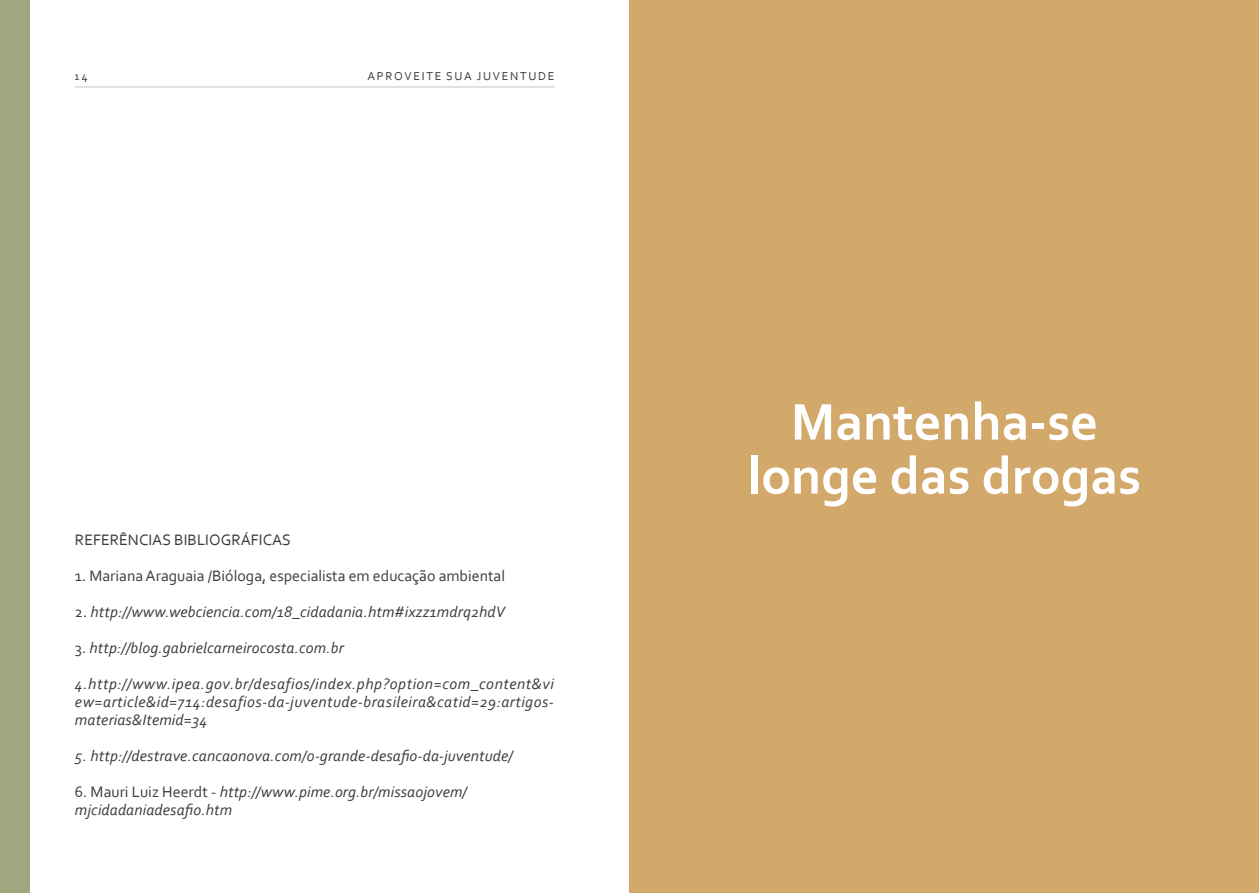
<style>
.page{position:relative;width:1259px;height:893px;background:#fff}
.page>*{position:absolute;margin:0;border:0;box-sizing:border-box;transform-origin:0 0}
.t1{font:700 54px/54px "Corbel";color:#fff;text-align:center}
.t2{font:italic 15.9px/18px "Corbel";letter-spacing:.01em;color:#3c3c3b;text-align:justify}
.t3{font:15.9px "Corbel";color:#3c3c3b}
.t4{font:12px "Corbel";letter-spacing:.14em;color:#3c3c3b}
.s1{font-style:normal}
</style>
<div class="page">
<div style="left:629px;top:0;width:630px;height:893px;background:#d2a96b"></div>
<hr style="left:75px;top:86px;width:480px;height:1px;background:#c6c9bf">
<div style="left:0;top:0;width:30px;height:893px;background:#a0a67e"></div>
<p class="t4" style="left:75px;top:68px;width:14px">14</p>
<p class="t4" style="left:367px;top:68px;width:188px">APROVEITE SUA JUVENTUDE</p>
<p class="t3" style="left:75px;top:530px;width:217px">REFERÊNCIAS BIBLIOGRÁFICAS</p>
<p class="t3" style="left:75px;top:566px;width:431px">1. Mariana Araguaia /Bióloga, especialista em educação ambiental</p>
<p class="t2" style="left:75px;top:603px;width:431px"><span class="s1">2.</span> http://www.webciencia.com/18_cidadania.htm#ixzz1mdrq2hdV</p>
<p class="t2" style="left:75px;top:639px;width:270px"><span class="s1">3.</span> http://blog.gabrielcarneirocosta.com.br</p>
<p class="t2" style="left:75px;top:675px;width:480px">4.http://www.ipea.gov.br/desafios/index.php?option=com_content&amp;vi ew=article&amp;id=714:desafios-da-juventude-brasileira&amp;catid=29:artigos&shy;materias&amp;Itemid=34</p>
<p class="t2" style="left:75px;top:747px;width:439px">5. http://destrave.cancaonova.com/o-grande-desafio-da-juventude/</p>
<p class="t2" style="left:75px;top:783px;width:393px"><span class="s1">6. Mauri Luiz Heerdt -</span> http://www.pime.org.br/missaojovem/ mjcidadaniadesafio.htm</p>
<h1 class="t1" style="left:747px;top:393px;width:395px">Mantenha-se longe das drogas</h1>
</div>
